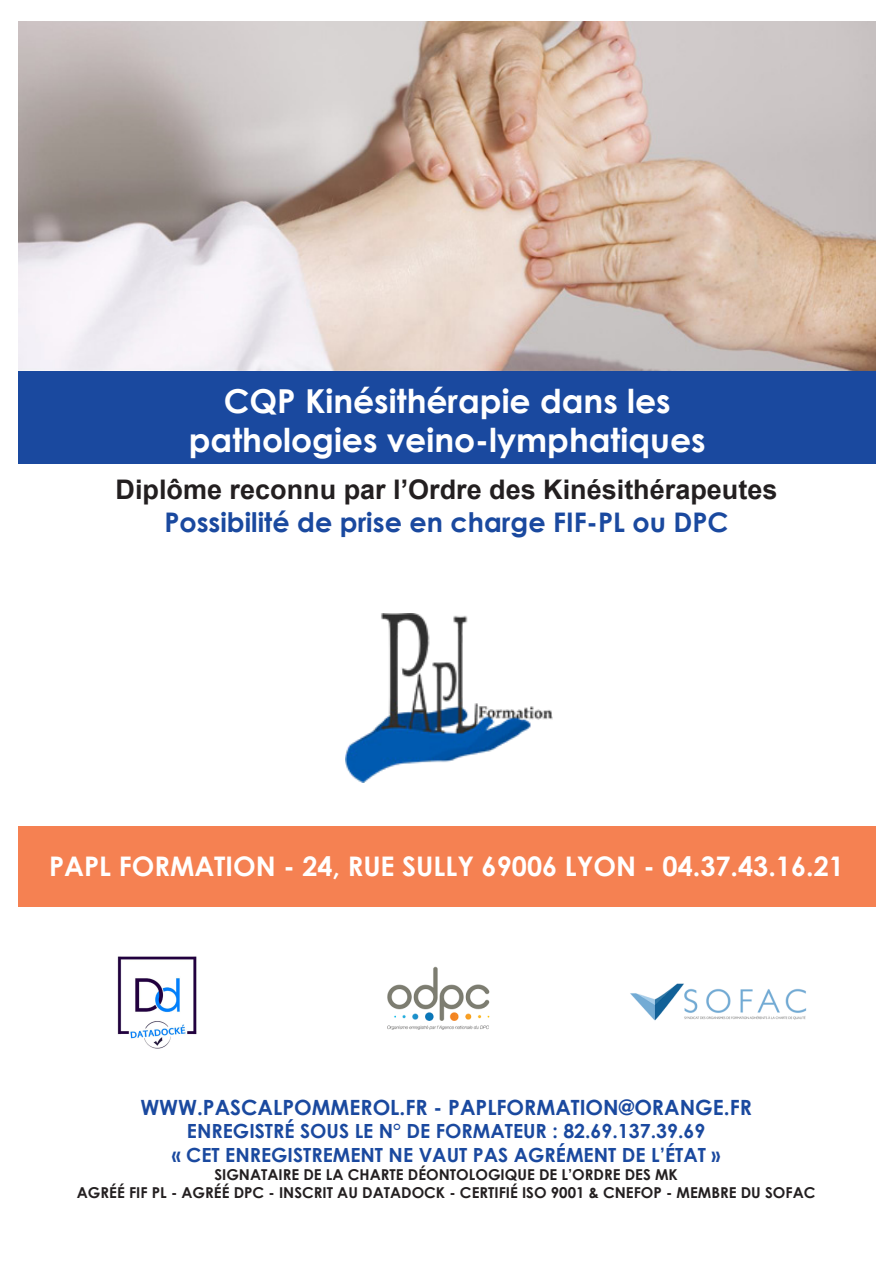
<style>
.page{position:relative;width:893px;height:1263px;background:#fff}
.page>*{position:absolute;margin:0;border:0;box-sizing:border-box;transform-origin:0 0}
.t1{font:700 33px "Century Gothic";color:#fff}
.t2{font:700 27px "Century Gothic";color:#fff}
.t3{font:700 27px "Arial";color:#231f20}
.t4{font:700 27px "Century Gothic";color:#1a499f}
.t5{font:700 21px "Century Gothic";color:#1a499f}
.t6{font:700 19.5px "Century Gothic";color:#1a499f}
.t7{font:700 15px "Century Gothic";color:#231f20}
</style>
<div class="page">
<img style="left:18px;top:21px;width:858px;height:350px">
<div style="left:18px;top:371px;width:857px;height:92px;background:#1a499f"></div>
<img style="left:345px;top:613px;width:207px;height:170px">
<div style="left:18px;top:826px;width:857px;height:81px;background:#f58152"></div>
<img style="left:117px;top:956px;width:80px;height:93px">
<img style="left:387px;top:966px;width:103px;height:64px">
<img style="left:630px;top:983px;width:177px;height:38px">
<p class="t1" style="left:224px;top:376px;width:448px">CQP Kinésithérapie dans les</p>
<p class="t1" style="left:189px;top:415px;width:518px">pathologies veino-lymphatiques</p>
<p class="t3" style="left:116px;top:471px;width:663px">Diplôme reconnu par l’Ordre des Kinésithérapeutes</p>
<p class="t4" style="left:164px;top:501px;width:566px">Possibilité de prise en charge FIF-PL ou DPC</p>
<p class="t2" style="left:49px;top:846px;width:796px">PAPL FORMATION - 24, RUE SULLY 69006 LYON - 04.37.43.16.21</p>
<p class="t5" style="left:140px;top:1091px;width:613px">WWW.PASCALPOMMEROL.FR - PAPLFORMATION@ORANGE.FR</p>
<p class="t6" style="left:187px;top:1116px;width:520px">ENREGISTRÉ SOUS LE N° DE FORMATEUR : 82.69.137.39.69</p>
<p class="t6" style="left:172px;top:1140px;width:550px">« CET ENREGISTREMENT NE VAUT PAS AGRÉMENT DE L’ÉTAT »</p>
<p class="t7" style="left:214px;top:1163px;width:465px">SIGNATAIRE DE LA CHARTE DÉONTOLOGIQUE DE L’ORDRE DES MK</p>
<p class="t7" style="left:77px;top:1181px;width:740px">AGRÉÉ FIF PL - AGRÉÉ DPC - INSCRIT AU DATADOCK - CERTIFIÉ ISO 9001 &amp; CNEFOP - MEMBRE DU SOFAC</p>
</div>
